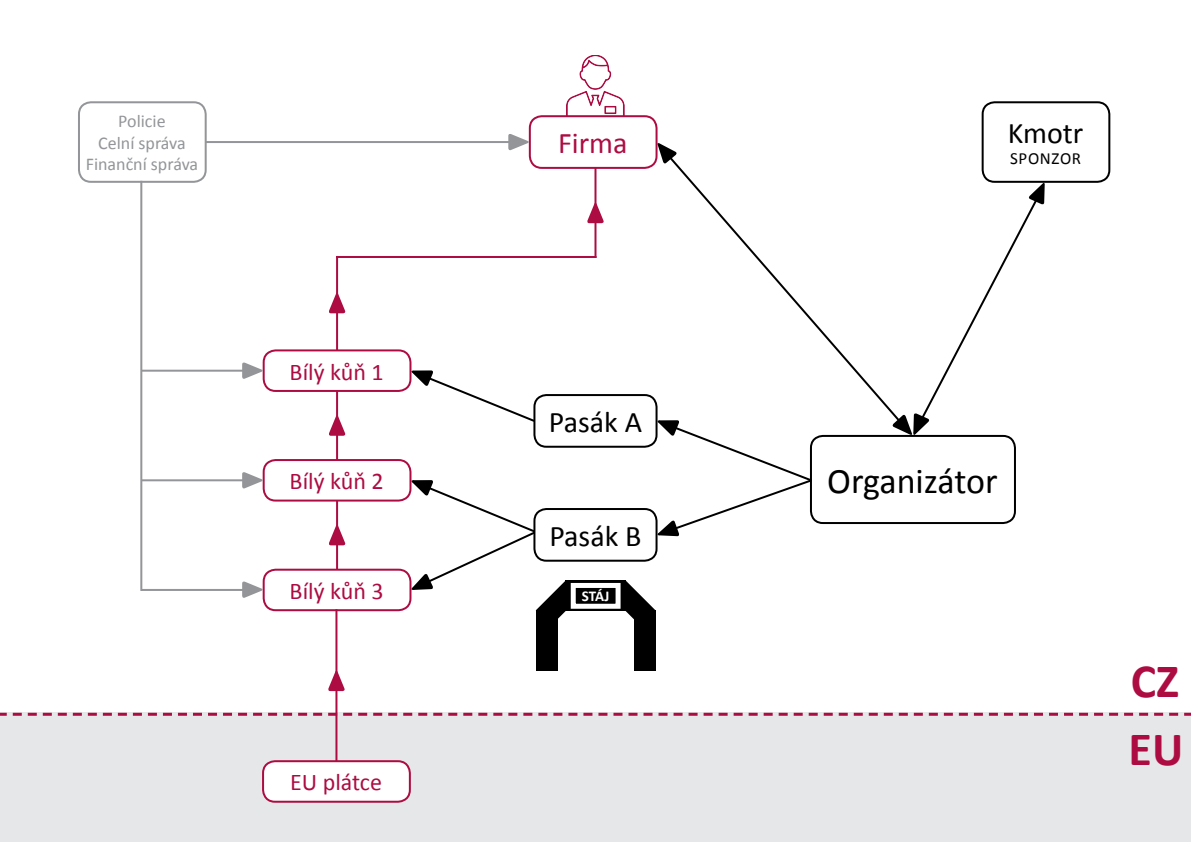
<style>
.page{position:relative;width:1191px;height:842px;background:#fff}
.page>*{position:absolute;margin:0;border:0;box-sizing:border-box;transform-origin:0 0}
.t1{font:700 48px/68.2px "Calibri";color:#ad0c42}
.t2{font:36px "Calibri";color:#000}
.t3{font:30px "Calibri";color:#000}
.t4{font:30px "Calibri";color:#ad0c42}
.t5{font:24px "Calibri";color:#ad0c42}
.t6{font:18px/21.6px "Calibri";color:#939598;text-align:center}
.t7{font:17px "Calibri";letter-spacing:.04em;color:#000}
.t8{font:700 15px "Calibri";color:#fff}
</style>
<div class="page">
<div style="left:0;top:711px;width:1191px;height:131px;background:#e6e7e8"></div>
<hr style="left:206px;top:141px;width:321px;height:2px;background:#939598">
<hr style="left:141px;top:370px;width:117px;height:2px;background:#939598">
<hr style="left:141px;top:479px;width:117px;height:2px;background:#939598">
<hr style="left:141px;top:589px;width:119px;height:2px;background:#939598">
<svg style="left:656px;top:160px;width:235px;height:276px"></svg>
<img style="left:566px;top:55px;width:58px;height:60px">
<div style="left:529px;top:115px;width:128px;height:54px;border:2px solid #ad0c42;border-radius:12px"></div>
<hr style="left:594px;top:168px;width:2px;height:90px;background:#ad0c42">
<hr style="left:336px;top:256px;width:260px;height:2px;background:#ad0c42">
<hr style="left:336px;top:256px;width:2px;height:94px;background:#ad0c42">
<svg style="left:587px;top:201px;width:17px;height:22px"></svg>
<svg style="left:329px;top:291px;width:17px;height:22px"></svg>
<div style="left:263px;top:349px;width:148px;height:43px;border:2px solid #ad0c42;border-radius:12px"></div>
<hr style="left:336px;top:391px;width:2px;height:69px;background:#ad0c42">
<div style="left:263px;top:459px;width:148px;height:43px;border:2px solid #ad0c42;border-radius:12px"></div>
<div style="left:263px;top:569px;width:148px;height:42px;border:2px solid #ad0c42;border-radius:12px"></div>
<hr style="left:336px;top:500px;width:2px;height:70px;background:#ad0c42">
<svg style="left:329px;top:414px;width:17px;height:22px"></svg>
<svg style="left:329px;top:523px;width:17px;height:22px"></svg>
<div style="left:263px;top:761px;width:147px;height:41px;background:#fff;border-radius:12px"></div>
<div style="left:262px;top:760px;width:149px;height:43px;border:2px solid #ad0c42;border-radius:12px"></div>
<hr style="left:335px;top:609px;width:2px;height:152px;background:#ad0c42">
<svg style="left:328px;top:669px;width:17px;height:22px"></svg>
<div style="left:533px;top:394px;width:124px;height:54px;border:2px solid #000;border-radius:12px"></div>
<div style="left:533px;top:508px;width:124px;height:54px;border:2px solid #000;border-radius:12px"></div>
<div style="left:810px;top:435px;width:206px;height:89px;border:2px solid #000;border-radius:12px"></div>
<div style="left:981px;top:101px;width:129px;height:82px;border:2px solid #000;border-radius:12px"></div>
<div style="left:536px;top:610px;width:21px;height:60px;background:#000"></div>
<div style="left:634px;top:610px;width:21px;height:60px;background:#000"></div>
<svg style="left:625px;top:581px;width:30px;height:39px"></svg>
<div style="left:565px;top:581px;width:61px;height:30px;background:#000"></div>
<div style="left:571px;top:583px;width:49px;height:26px;border:5px solid #fff"></div>
<div style="left:78px;top:101px;width:129px;height:82px;border:2px solid #939598;border-radius:12px"></div>
<hr style="left:140px;top:181px;width:2px;height:410px;background:#939598">
<svg style="left:508px;top:133px;width:22px;height:18px"></svg>
<svg style="left:657px;top:142px;width:21px;height:23px"></svg>
<svg style="left:891px;top:181px;width:154px;height:255px"></svg>
<svg style="left:656px;top:419px;width:158px;height:118px"></svg>
<svg style="left:410px;top:369px;width:127px;height:54px"></svg>
<svg style="left:410px;top:479px;width:171px;height:147px"></svg>
<svg style="left:242px;top:362px;width:22px;height:18px"></svg>
<svg style="left:242px;top:471px;width:22px;height:18px"></svg>
<svg style="left:242px;top:581px;width:22px;height:18px"></svg>
<p class="t6" style="left:86px;top:110px;width:114px">Policie<br>Celní správa<br>Finanční správa</p>
<p class="t5" style="left:290px;top:357px;width:96px">Bílý kůň 1</p>
<p class="t5" style="left:290px;top:466px;width:96px">Bílý kůň 2</p>
<p class="t5" style="left:290px;top:576px;width:96px">Bílý kůň 3</p>
<p class="t5" style="left:290px;top:767px;width:93px">EU plátce</p>
<p class="t4" style="left:558px;top:124px;width:71px">Firma</p>
<p class="t3" style="left:549px;top:403px;width:95px">Pasák A</p>
<p class="t3" style="left:549px;top:517px;width:94px">Pasák B</p>
<p class="t8" style="left:582px;top:587px;width:29px">STÁJ</p>
<p class="t3" style="left:1008px;top:114px;width:77px">Kmotr</p>
<p class="t7" style="left:1010px;top:147px;width:73px">sponzor</p>
<h2 class="t2" style="left:827px;top:458px;width:172px">Organizátor</h2>
<h1 class="t1" style="left:1128px;top:647px;width:56px">CZ<br>EU</h1>
</div>
